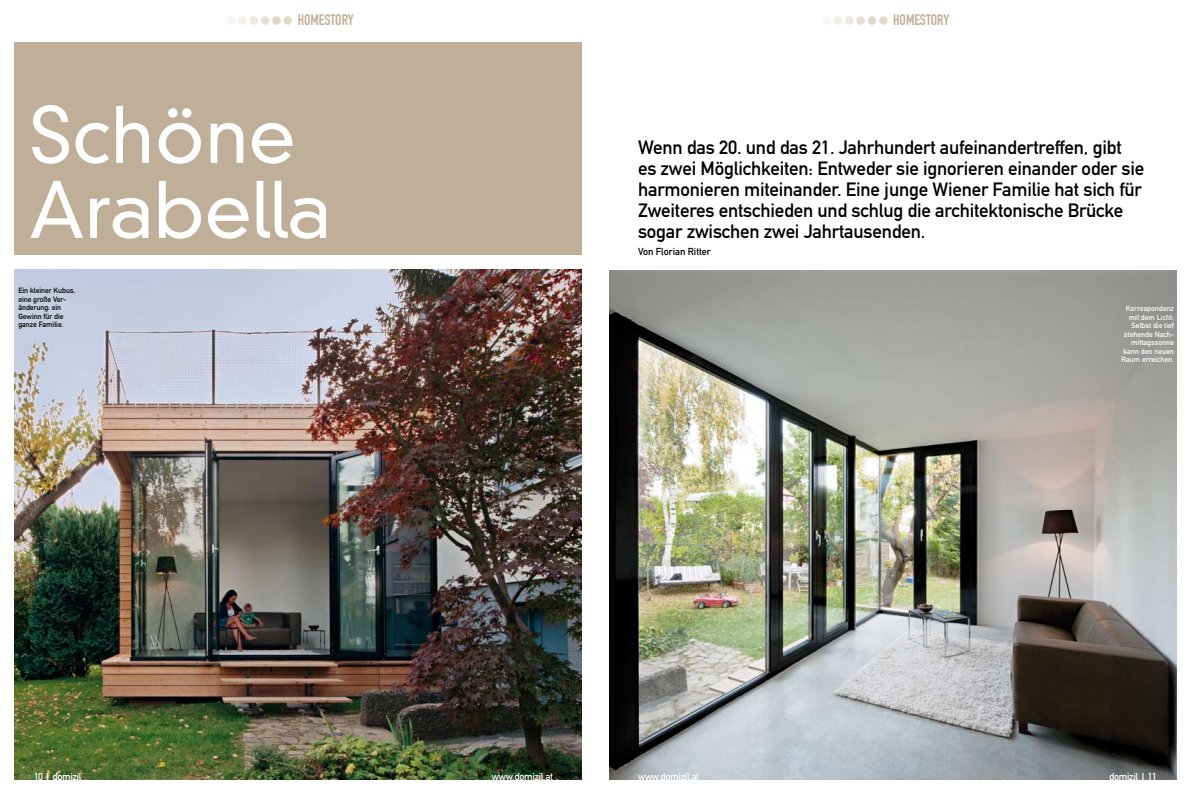
<style>
.page{position:relative;width:1191px;height:794px;background:#fff}
.page>*{position:absolute;margin:0;border:0;box-sizing:border-box;transform-origin:0 0}
.t1{font:300 75px/75px "DIN Neuzeit Grotesk Std";color:#fff}
.t2{font:19px/21px "DIN Mittelschrift Std";letter-spacing:-.01em;color:#000}
.t3{font:15px "DIN Engschrift Std";color:#bfaf99}
.t4{font:10px "DIN Mittelschrift Std";letter-spacing:-.025em;color:#fff}
.t5{font:10px "DIN Mittelschrift Std";color:#000}
.t6{font:7.5px/8.5px "DIN Mittelschrift Std";color:#fff;text-align:right}
.t7{font:7.5px/8.5px "DIN Mittelschrift Std";letter-spacing:-.005em;color:#000}
</style>
<div class="page">
<img style="left:14px;top:269px;width:567px;height:511px">
<div style="left:14px;top:43px;width:567px;height:212px;background:#bfaf99"></div>
<img style="left:609px;top:270px;width:567px;height:510px">
<div style="left:227px;top:16px;width:8px;height:9px;background:#f8f6f4;border-radius:50%"></div>
<div style="left:238px;top:16px;width:9px;height:9px;background:#f3efea;border-radius:50%"></div>
<div style="left:249px;top:16px;width:9px;height:9px;background:#ece6df;border-radius:50%"></div>
<div style="left:261px;top:16px;width:8px;height:9px;background:#e5ded5;border-radius:50%"></div>
<div style="left:272px;top:16px;width:9px;height:9px;background:#e0d7cb;border-radius:50%"></div>
<div style="left:283px;top:16px;width:9px;height:9px;background:#e0d7cb;border-radius:50%"></div>
<div style="left:822px;top:16px;width:9px;height:9px;background:#f8f6f4;border-radius:50%"></div>
<div style="left:833px;top:16px;width:9px;height:9px;background:#f3efea;border-radius:50%"></div>
<div style="left:845px;top:16px;width:8px;height:9px;background:#ece6df;border-radius:50%"></div>
<div style="left:856px;top:16px;width:9px;height:9px;background:#e5ded5;border-radius:50%"></div>
<div style="left:867px;top:16px;width:9px;height:9px;background:#e0d7cb;border-radius:50%"></div>
<div style="left:879px;top:16px;width:8px;height:9px;background:#e0d7cb;border-radius:50%"></div>
<p class="t3" style="left:298px;top:11px;width:57px">HOMESTORY</p>
<h1 class="t1" style="left:29px;top:98px;width:303px">Schöne<br>Arabella</h1>
<p class="t7" style="left:18px;top:287px;width:58px">Ein kleiner Kubus, eine große Ver&shy;än--de-rung: ein<br>Gewinn für die ganze Familie.</p>
<p class="t3" style="left:893px;top:11px;width:57px">HOMESTORY</p>
<p class="t2" style="left:638px;top:137px;width:508px">Wenn das 20. und das 21. Jahrhundert aufeinandertreffen, gibt es zwei Möglichkeiten: Entweder sie ignorieren einander oder sie harmonieren miteinander. Eine junge Wiener Familie hat sich für Zweiteres entschieden und schlug die architektonische Brücke sogar zwischen zwei Jahrtausenden.</p>
<p class="t5" style="left:638px;top:246px;width:74px">Von Florian Ritter</p>
<p class="t6" style="left:1121px;top:305px;width:54px">Korrespondenz mit dem Licht:<br>Selbst die tief stehende Nach&shy;mittagssonne kann den neuen<br>Raum erreichen.</p>
<p class="t4" style="left:34px;top:770px;width:49px">10 I domizil</p>
<p class="t4" style="left:492px;top:770px;width:62px">www.domizil.at</p>
<p class="t4" style="left:638px;top:770px;width:62px">www.domizil.at</p>
<p class="t4" style="left:1109px;top:770px;width:49px">domizil I 11</p>
</div>
